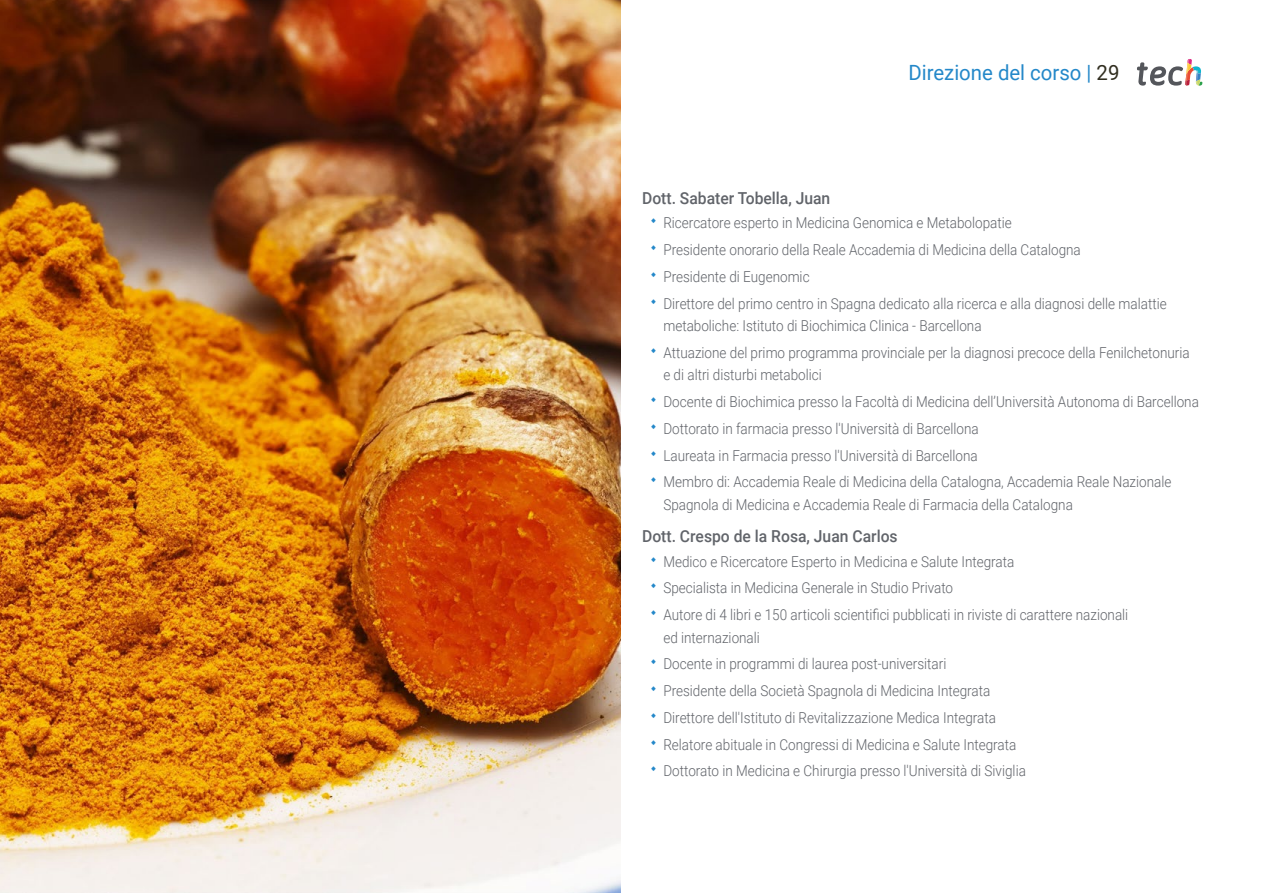
<style>
.page{position:relative;width:1263px;height:893px;background:#fff}
.page>*{position:absolute;margin:0;border:0;box-sizing:border-box;transform-origin:0 0}
.t1{font:21px "Roboto";color:#2488c9}
.t2{font:500 16.5px "Roboto";color:#61646a;scale:.95 1}
.t3{font:300 15px/26.7px "Roboto";color:#61646a;scale:.9 1}
.s1{color:#312e20}
</style>
<div class="page">
<svg style="left:1137px;top:59px;width:65px;height:27px"></svg>
<img style="left:0;top:0;width:621px;height:893px">
<h1 class="t1" style="left:908px;top:57px;width:213px">Direzione del corso | <span class="s1">29</span></h1>
<p class="t2" style="left:642px;top:186px;width:200px">Dott. Sabater Tobella, Juan</p>
<p class="t3" style="left:663px;top:209px;width:561px">Ricercatore esperto in Medicina Genomica e Metabolopatie<br>Presidente onorario della Reale Accademia di Medicina della Catalogna<br>Presidente di Eugenomic<br>Direttore del primo centro in Spagna dedicato alla ricerca e alla diagnosi delle malattie</p>
<p class="t3" style="left:663px;top:312px;width:586px">metaboliche: Istituto di Biochimica Clinica - Barcellona<br>Attuazione del primo programma provinciale per la diagnosi precoce della Fenilchetonuria</p>
<p class="t3" style="left:663px;top:361px;width:596px">e di altri disturbi metabolici<br>Docente di Biochimica presso la Facoltà di Medicina dell’Università Autonoma di Barcellona Dottorato in farmacia presso l'Università di Barcellona<br>Laureata in Farmacia presso l'Università di Barcellona<br>Membro di: Accademia Reale di Medicina della Catalogna, Accademia Reale Nazionale</p>
<p class="t3" style="left:663px;top:491px;width:456px">Spagnola di Medicina e Accademia Reale di Farmacia della Catalogna</p>
<p class="t2" style="left:642px;top:524px;width:270px">Dott. Crespo de la Rosa, Juan Carlos</p>
<p class="t3" style="left:663px;top:547px;width:518px">Medico e Ricercatore Esperto in Medicina e Salute Integrata<br>Specialista in Medicina Generale in Studio Privato<br>Autore di 4 libri e 150 articoli scientifici pubblicati in riviste di carattere nazionali</p>
<p class="t3" style="left:663px;top:623px;width:404px">ed internazionali<br>Docente in programmi di laurea post-universitari<br>Presidente della Società Spagnola di Medicina Integrata Direttore dell'Istituto di Revitalizzazione Medica Integrata Relatore abituale in Congressi di Medicina e Salute Integrata Dottorato in Medicina e Chirurgia presso l'Università di Siviglia</p>
</div>
